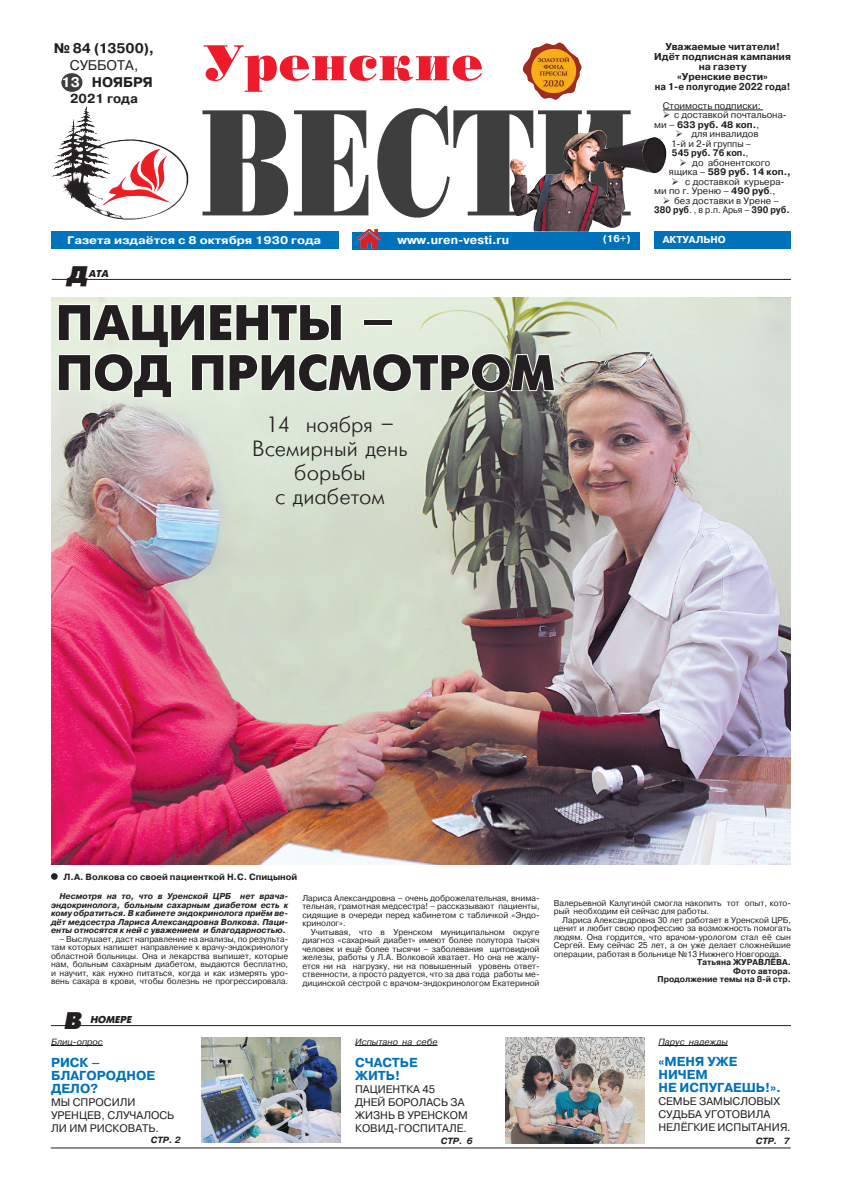
<style>
.page{position:relative;width:842px;height:1191px;background:#fff}
.page>*{position:absolute;margin:0;border:0;box-sizing:border-box;transform-origin:0 0}
.t1{font:150px "Standard Poster C";letter-spacing:-.015em;color:#3e3e3f;scale:.71 1}
.t2{font:700 50px/50px "Futuris";color:#231f20}
.t3{font:50px "Standard Poster C";color:#ee1b2d}
.t4{font:italic 700 24px "Futuris XC";color:#231f20}
.t5{font:22px/24px "Futuris";color:#231f20;text-align:center}
.t6{font:14px/17px "Pragmatica C";color:#231f20;text-align:center}
.t7{font:700 14px "Pragmatica C";color:#231f20}
.t8{font:700 13px/13px "Pragmatica C";color:#0072bc}
.t9{font:700 13px "Pragmatica C";color:#231f20}
.t10{font:700 12px "Pragmatica C";color:#fff}
.t11{font:11px/13px "Pragmatica C";color:#231f20}
.t12{font:700 11px "Pragmatica C";color:#fff;scale:1.15 1}
.t13{font:700 10px/10px "Pragmatica C";color:#231f20;text-align:center}
.t14{font:700 10px "Pragmatica C";color:#fff}
.t15{font:italic 10px "Futuris XC";color:#231f20}
.t16{font:9.5px/9.5px "Pragmatica C";color:#231f20}
.t17{font:700 9px "Pragmatica C";color:#231f20}
.t18{font:italic 9px "Pragmatica C";color:#231f20}
.t19{font:italic 700 9px "Pragmatica C";color:#231f20}
.t20{font:8.5px/8.5px "Pragmatica C";color:#231f20;text-align:justify}
.t21{font:italic 700 8.5px/8.5px "Pragmatica C";color:#231f20;text-align:justify}
.t22{font:700 8.5px/8.5px "Pragmatica C";color:#231f20;text-align:right}
.s1{font-weight:700;color:#fff}
.s2{font-weight:700}
</style>
<div class="page">
<div style="left:61px;top:73px;width:22px;height:19px;background:#3e3e3f;border-radius:50%"></div>
<div style="left:61px;top:72px;width:22px;height:21px;border:1px solid #fff;border-radius:50%"></div>
<div style="left:51px;top:232px;width:287px;height:17px;background:#0074bd"></div>
<img style="left:54px;top:109px;width:32px;height:55px">
<img style="left:523px;top:43px;width:58px;height:57px">
<img style="left:140px;top:148px;width:27px;height:44px">
<hr style="left:51px;top:1025px;width:740px;height:1px;background:#231f20">
<hr style="left:51px;top:1147px;width:740px;height:1px;background:#231f20">
<hr style="left:51px;top:1045px;width:52px;height:1px;background:#231f20">
<img style="left:510px;top:130px;width:157px;height:102px">
<div style="left:353px;top:232px;width:287px;height:17px;background:#0072bc"></div>
<img style="left:357px;top:229px;width:25px;height:20px">
<div style="left:654px;top:232px;width:137px;height:17px;background:#0072bc"></div>
<hr style="left:658px;top:1045px;width:70px;height:1px;background:#231f20">
<hr style="left:355px;top:1045px;width:83px;height:1px;background:#231f20">
<hr style="left:663px;top:110px;width:100px;height:1px;background:#231f20">
<div style="left:51px;top:873px;width:7px;height:6px;background:#231f20;border-radius:50%"></div>
<hr style="left:52px;top:279px;width:739px;height:1px;background:#231f20">
<img style="left:51px;top:297px;width:740px;height:567px">
<img style="left:202px;top:1037px;width:139px;height:105px">
<img style="left:505px;top:1037px;width:139px;height:106px">
<svg style="left:57px;top:303px;width:499px;height:96px"></svg>
<h3 class="t7" style="left:54px;top:41px;width:102px">№ 84 (13500),</h3>
<h3 class="t6" style="left:62px;top:57px;width:93px">СУББОТА,<br><span class="s1">13</span> <span class="s2">НОЯБРЯ</span></h3>
<h3 class="t9" style="left:70px;top:92px;width:69px">2021 года</h3>
<h2 class="t3" style="left:203px;top:37px;width:282px">Уренские</h2>
<h1 class="t1" style="left:198px;top:86px;width:616px">ВЕСТИ</h1>
<p class="t12" style="left:67px;top:234px;width:222px">Газета издаётся с 8 октября 1930 года</p>
<h3 class="t4" style="left:66px;top:261px;width:27px">Д</h3>
<p class="t15" style="left:89px;top:268px;width:23px">АТА</p>
<h3 class="t10" style="left:397px;top:233px;width:113px">www.uren-vesti.ru</h3>
<p class="t14" style="left:603px;top:234px;width:29px">(16+)</p>
<h2 class="t2" style="left:56px;top:298px;width:500px">ПАЦИЕНТЫ –<br>ПОД ПРИСМОТРОМ</h2>
<h3 class="t5" style="left:252px;top:413px;width:157px">14 ноября –<br>Всемирный день борьбы<br>с диабетом</h3>
<p class="t13" style="left:654px;top:42px;width:138px">Уважаемые читатели!<br>Идёт подписная кампания на газету<br>«Уренские вести»<br>на 1-е полугодие 2022 года!</p>
<p class="t16" style="left:663px;top:101px;width:100px">Стоимость подписки:</p>
<p class="t16" style="left:654px;top:111px;width:134px;text-indent:9px">➢ с доставкой почтальона&shy;ми – <span class="s2">633 руб. 48 коп.</span>,</p>
<p class="t16" style="left:671px;top:130px;width:89px;text-indent:5px">➢ для инвалидов<br>1-й и 2-й группы –<br><span class="s2">545 руб. 76 коп.</span>,</p>
<p class="t16" style="left:669px;top:158px;width:123px;text-indent:11px">➢ до абонентского ящика – <span class="s2">589 руб. 14 коп.,</span></p>
<p class="t16" style="left:654px;top:177px;width:132px;text-indent:17px">➢ с доставкой курьера&shy;ми по г. Уреню – <span class="s2">490 руб</span>.,</p>
<p class="t16" style="left:654px;top:196px;width:137px;text-align:center">➢ без доставки в Урене –<br><span class="s2">380 руб</span>. , в р.п. Арья – <span class="s2">390 руб.</span></p>
<p class="t14" style="left:663px;top:234px;width:65px">АКТУАЛЬНО</p>
<p class="t17" style="left:64px;top:872px;width:235px">Л.А. Волкова со своей пациенткой Н.С. Спицыной</p>
<p class="t21" style="left:51px;top:892px;width:239px;text-indent:9px">Несмотря на то, что в Уренской ЦРБ нет врача&shy;эндокринолога, больным сахарным диабетом есть к кому обратиться. В кабинете эндокринолога приём ве&shy;дёт медсестра Лариса Александровна Волкова. Паци&shy;енты относятся к ней с уважением и благодарностью.</p>
<p class="t20" style="left:51px;top:934px;width:239px;text-indent:9px">– Выслушает, даст направление на анализы, по результа&shy;там которых напишет направление к врачу-эндокринологу областной больницы. Она и лекарства выпишет, которые нам, больным сахарным диабетом, выдаются бесплатно, и научит, как нужно питаться, когда и как измерять уро&shy;вень сахара в крови, чтобы болезнь не прогрессировала.</p>
<h3 class="t4" style="left:63px;top:1007px;width:24px">В</h3>
<p class="t15" style="left:90px;top:1013px;width:45px">НОМЕРЕ</p>
<h3 class="t8" style="left:51px;top:1056px;width:105px">РИСК –<br>БЛАГОРОДНОЕ<br>ДЕЛО?</h3>
<p class="t11" style="left:51px;top:1096px;width:125px">МЫ СПРОСИЛИ<br>УРЕНЦЕВ, СЛУЧАЛОСЬ<br>ЛИ ИМ РИСКОВАТЬ.</p>
<p class="t18" style="left:51px;top:1036px;width:53px">Блиц-опрос</p>
<p class="t19" style="left:151px;top:1135px;width:31px">СТР. 2</p>
<p class="t20" style="left:302px;top:893px;width:239px">Лариса Александровна – очень доброжелательная, внима&shy;тельная, грамотная медсестра! – рассказывают пациенты, сидящие в очереди перед кабинетом с табличкой «Эндо&shy;кринолог».</p>
<p class="t20" style="left:302px;top:927px;width:239px;text-indent:9px">Учитывая, что в Уренском муниципальном округе диагноз «сахарный диабет» имеют более полутора тысяч человек и ещё более тысячи – заболевания щитовидной железы, работы у Л.А. Волковой хватает. Но она не жалу&shy;ется ни на нагрузку, ни на повышенный уровень ответ&shy;ственности, а просто радуется, что за два года работы ме&shy;дицинской сестрой с врачом-эндокринологом Екатериной</p>
<p class="t18" style="left:355px;top:1036px;width:84px">Испытано на себе</p>
<h3 class="t8" style="left:355px;top:1056px;width:64px">СЧАСТЬЕ<br>ЖИТЬ!</h3>
<p class="t11" style="left:355px;top:1082px;width:114px">ПАЦИЕНТКА 45<br>ДНЕЙ БОРОЛАСЬ ЗА<br>ЖИЗНЬ В УРЕНСКОМ<br>КОВИД-ГОСПИТАЛЕ.</p>
<p class="t19" style="left:441px;top:1135px;width:33px">СТР. 6</p>
<p class="t20" style="left:554px;top:899px;width:239px">Валерьевной Калугиной смогла накопить тот опыт, кото&shy;рый необходим ей сейчас для работы.</p>
<p class="t20" style="left:554px;top:916px;width:239px;text-indent:9px">Лариса Александровна 30 лет работает в Уренской ЦРБ, ценит и любит свою профессию за возможность помогать людям. Она гордится, что врачом-урологом стал её сын Сергей. Ему сейчас 25 лет, а он уже делает сложнейшие операции, работая в больнице №13 Нижнего Новгорода.</p>
<p class="t22" style="left:657px;top:958px;width:135px">Татьяна ЖУРАВЛЁВА.<br>Фото автора.<br>Продолжение темы на 8-й стр.</p>
<p class="t18" style="left:658px;top:1036px;width:71px">Парус надежды</p>
<h3 class="t8" style="left:658px;top:1055px;width:124px">«МЕНЯ УЖЕ<br>НИЧЕМ<br>НЕ ИСПУГАЕШЬ!».</h3>
<p class="t11" style="left:658px;top:1095px;width:134px">СЕМЬЕ ЗАМЫСЛОВЫХ<br>СУДЬБА УГОТОВИЛА<br>НЕЛЁГКИЕ ИСПЫТАНИЯ.</p>
<p class="t19" style="left:756px;top:1136px;width:35px">СТР. 7</p>
</div>
